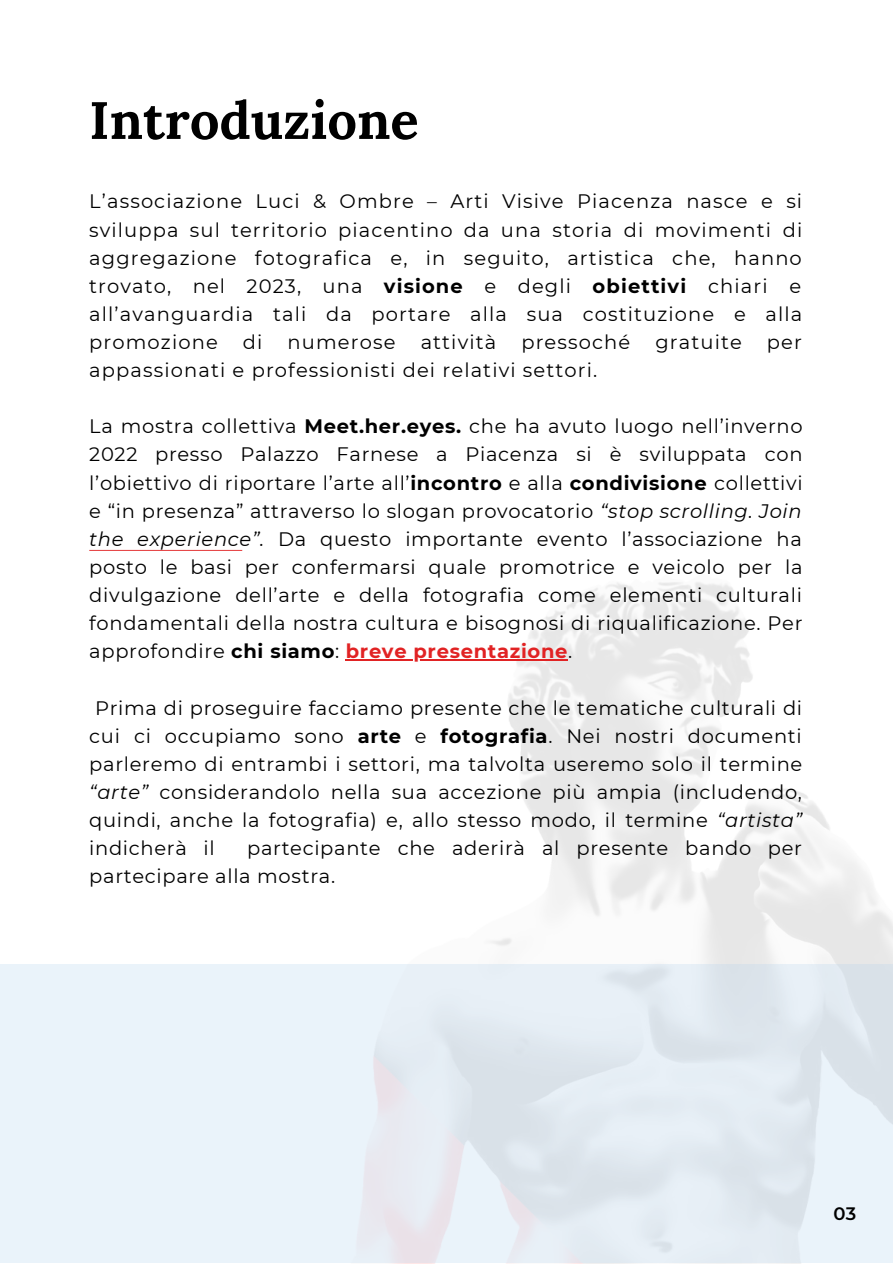
<style>
.page{position:relative;width:893px;height:1264px;background:#fff}
.page>*{position:absolute;margin:0;border:0;box-sizing:border-box;transform-origin:0 0}
.t1{font:700 52.5px "Lora";color:#000}
.t2{font:19.5px/28px "Montserrat";letter-spacing:.035em;color:#000;text-align:justify}
.t3{font:19.5px "Montserrat";letter-spacing:.055em;color:#000}
.t4{font:600 18px "Montserrat";color:#000}
.s1{font-weight:700}
.s2{font-style:italic}
.s3{font-weight:700;color:#e12324}
</style>
<div class="page">
<hr style="left:89px;top:550px;width:153px;height:1px;background:#e12324">
<img style="left:166px;top:549px;width:726px;height:714px">
<hr style="left:346px;top:659px;width:222px;height:1px;background:#e12324">
<div style="left:0;top:963px;width:892px;height:299px;background:linear-gradient(to right,#ecf4fb,#e0e8ef)"></div>
<h1 class="t1" style="left:89px;top:76px;width:331px">Introduzione</h1>
<p class="t2" style="left:89px;top:187px;width:714px">L’associazione Luci &amp; Ombre – Arti Visive Piacenza nasce e si sviluppa sul territorio piacentino da una storia di movimenti di aggregazione fotografica e, in seguito, artistica che, hanno trovato, nel 2023, una <span class="s1">visione</span> e degli <span class="s1">obiettivi</span> chiari e all’avanguardia tali da portare alla sua costituzione e alla promozione</p>
<p class="t2" style="left:243px;top:327px;width:21px">di</p>
<p class="t3" style="left:287px;top:329px;width:109px">numerose</p>
<p class="t3" style="left:420px;top:329px;width:77px">attività</p>
<p class="t3" style="left:521px;top:329px;width:110px">pressoché</p>
<p class="t3" style="left:655px;top:329px;width:88px">gratuite</p>
<p class="t2" style="left:766px;top:327px;width:37px">per</p>
<p class="t3" style="left:89px;top:357px;width:509px">appassionati e professionisti dei relativi settori.</p>
<p class="t2" style="left:89px;top:412px;width:715px">La mostra collettiva <span class="s1">Meet.her.eyes.</span> che ha avuto luogo nell’inverno 2022 presso Palazzo Farnese a Piacenza si è sviluppata con l’obiettivo di riportare l’arte all’<span class="s1">incontro</span> e alla <span class="s1">condivisione</span> collettivi e “in presenza” attraverso lo slogan provocatorio <span class="s2">“stop scrolling. Join the experience”.</span> Da questo importante evento l’associazione ha posto le basi per confermarsi quale promotrice e veicolo per la divulgazione dell’arte e della fotografia come elementi culturali fondamentali della nostra cultura e bisognosi di riqualificazione. Per approfondire <span class="s1">chi siamo</span>: <span class="s3">breve presentazione</span>.</p>
<p class="t2" style="left:89px;top:693px;width:714px">Prima di proseguire facciamo presente che le tematiche culturali di cui ci occupiamo sono <span class="s1">arte</span> e <span class="s1">fotografia</span>. Nei nostri documenti parleremo di entrambi i settori, ma talvolta useremo solo il termine <span class="s2">“arte”</span> considerandolo nella sua accezione più ampia (includendo, quindi, anche la fotografia) e, allo stesso modo, il termine <span class="s2">“artista” </span>indicherà il</p>
<p class="t2" style="left:89px;top:833px;width:714px;text-indent:158px">partecipante che aderirà al presente bando per partecipare alla mostra.</p>
<p class="t4" style="left:833px;top:1201px;width:24px">03</p>
</div>
